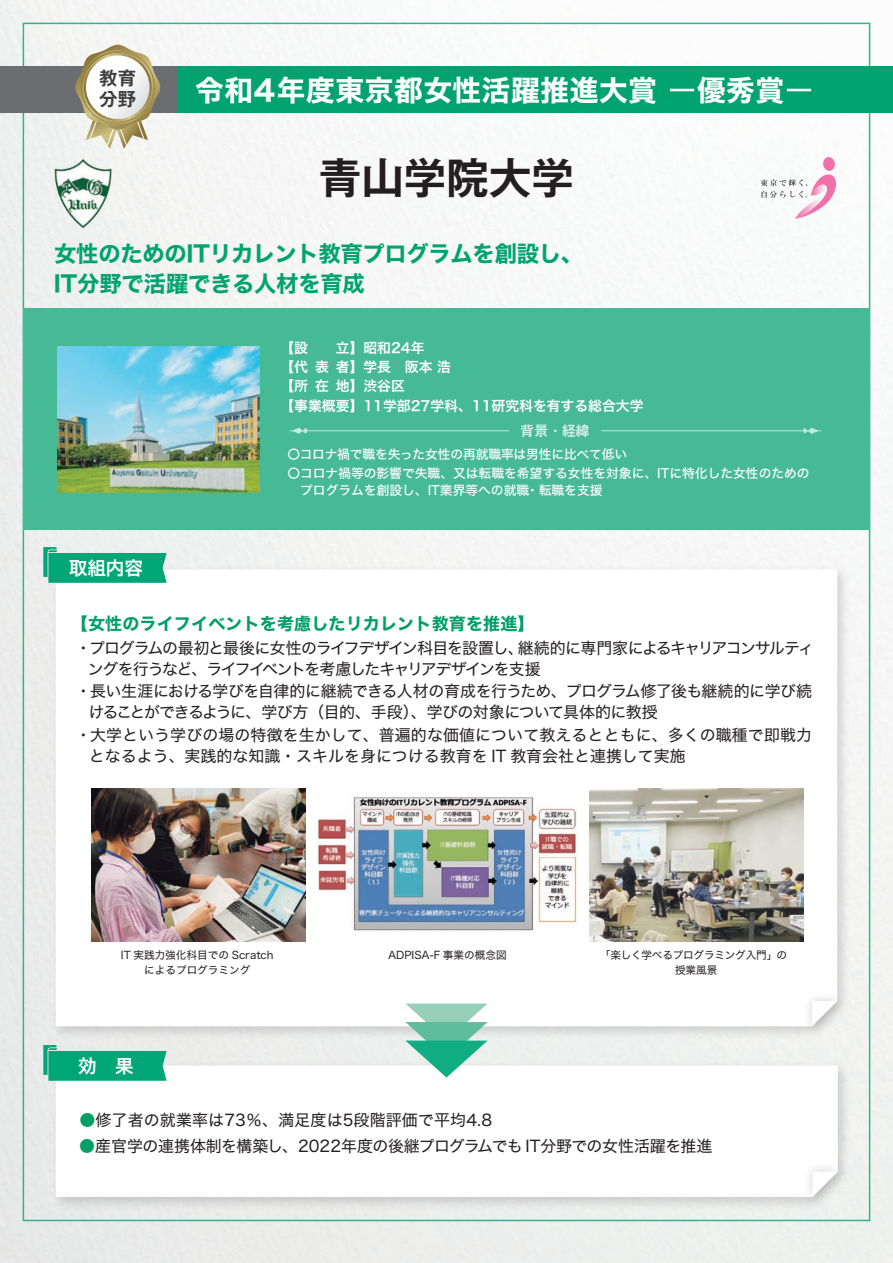
<style>
.page{position:relative;width:893px;height:1263px;background:#fff}
.page>*{position:absolute;margin:0;border:0;box-sizing:border-box;transform-origin:0 0}
.t1{font:700 42.45px "Gothic MB101 Pr 6 N De";color:#231f20}
.t2{font:28.65px "Hira Kaku Std N W7";letter-spacing:.02em;color:#fff}
.t3{font:22.35px/29.7px "Hira Kaku Std N W7";letter-spacing:-.015em;color:#00a36e}
.t4{font:18.6px "Hira Kaku Std N W6";color:#fff}
.t5{font:700 18.45px/21px "Gothic MB101 Pr 6 N De";color:#3e3e3f}
.t6{font:16.95px "Hira Kaku Std N W7";letter-spacing:.01em;color:#009f68}
.t7{font:15.9px/20.7px "Hira Kaku Std N W4";letter-spacing:-.04em;color:#231f20}
.t8{font:15.9px/20.7px "Hira Kaku Std N W4";letter-spacing:.005em;color:#231f20}
.t9{font:15.9px/20.7px "Hira Kaku Std N W4";letter-spacing:-.075em;color:#231f20}
.t10{font:15.9px "Hira Kaku Std N W4";letter-spacing:-.02em;color:#231f20}
.t11{font:15.9px "Hira Kaku Std N W4";letter-spacing:.01em;color:#231f20}
.t12{font:13.8px/19.2px "Hira Kaku Std N W6";color:#fff}
.t13{font:500 13.8px "Gothic MB101 Pr 6 N";color:#fff}
.t14{font:12.75px/19.2px "Hira Kaku Std N W5";color:#fff}
.t15{font:10.65px/14.9px "Hira Kaku Std N W4";color:#231f20;text-align:center}
.t16{font:10.65px/14.9px "Hira Kaku Std N W4";letter-spacing:-.02em;color:#231f20;text-align:center}
.s1{font-family:"Hira Kaku Std N W4"}
.s2{color:#009f68}
</style>
<div class="page">
<img style="left:0;top:0;width:893px;height:1263px">
<img style="left:47px;top:1057px;width:808px;height:157px">
<svg style="left:56px;top:1065px;width:782px;height:132px"></svg>
<img style="left:799px;top:1159px;width:52px;height:51px">
<svg style="left:812px;top:1171px;width:26px;height:26px"></svg>
<div style="left:0;top:67px;width:839px;height:46px;background:#6c6d70"></div>
<div style="left:178px;top:67px;width:715px;height:46px;background:#00a36e"></div>
<div style="left:23px;top:308px;width:847px;height:221px;background:#46b995"></div>
<svg style="left:290px;top:427px;width:17px;height:7px"></svg>
<hr style="left:298px;top:430px;width:211px;height:1px;background:#fff">
<svg style="left:803px;top:427px;width:18px;height:7px"></svg>
<hr style="left:601px;top:430px;width:211px;height:1px;background:#fff">
<img style="left:47px;top:561px;width:807px;height:482px">
<svg style="left:56px;top:569px;width:781px;height:457px"></svg>
<img style="left:799px;top:988px;width:51px;height:51px">
<svg style="left:812px;top:1001px;width:25px;height:25px"></svg>
<svg style="left:43px;top:1045px;width:124px;height:36px"></svg>
<svg style="left:405px;top:1003px;width:83px;height:74px"></svg>
<img style="left:54px;top:158px;width:59px;height:70px">
<img style="left:57px;top:346px;width:202px;height:146px">
<svg style="left:75px;top:45px;width:85px;height:104px"></svg>
<svg style="left:761px;top:157px;width:80px;height:62px"></svg>
<img style="left:91px;top:788px;width:215px;height:153px">
<img style="left:318px;top:792px;width:259px;height:142px">
<img style="left:589px;top:788px;width:215px;height:153px">
<svg style="left:43px;top:547px;width:124px;height:36px"></svg>
<h3 class="t5" style="left:99px;top:66px;width:38px">教育分野</h3>
<h2 class="t2" style="left:195px;top:68px;width:620px">令和４年度東京都女性活躍推進大賞 <span class="s1">ー</span>優秀賞<span class="s1">ー</span></h2>
<h1 class="t1" style="left:319px;top:143px;width:257px">青山学院大学</h1>
<h3 class="t3" style="left:54px;top:240px;width:531px">女性のためのITリカレント教育プログラムを創設し、<br>IT分野で活躍できる人材を育成</h3>
<h3 class="t4" style="left:69px;top:554px;width:76px">取組内容</h3>
<p class="t12" style="left:280px;top:339px;width:365px">【設　　立】昭和24年<br>【代表者】学長　阪本浩<br>【所在地】渋谷区<br>【事業概要】11学部27学科、11研究科を有する総合大学</p>
<p class="t14" style="left:287px;top:445px;width:524px">〇コロナ禍で職を失った女性の再就職率は男性に比べて低い<br>〇コロナ禍等の影響で失職、又は転職を希望する女性を対象に、ITに特化した女性のための</p>
<p class="t14" style="left:300px;top:481px;width:304px">プログラムを創設し、IT業界等への就職・転職を支援</p>
<p class="t13" style="left:521px;top:419px;width:71px">背景・経緯</p>
<h3 class="t6" style="left:71px;top:611px;width:465px">【女性のライフイベントを考慮したリカレント教育を推進】</h3>
<p class="t9" style="left:88px;top:637px;width:727px;text-indent:-13px">・プログラムの最初と最後に女性のライフデザイン科目を設置し、継続的に専門家によるキャリアコンサルティングを行うなど、ライフイベントを考慮したキャリアデザインを支援</p>
<p class="t7" style="left:88px;top:681px;width:725px;text-indent:-13px">・長い生涯における学びを自律的に継続できる人材の育成を行うため、プログラム修了後も継続的に学び続けることができるように、学び方（目的、手段）、学びの対象について具体的に教授</p>
<p class="t8" style="left:89px;top:725px;width:725px;text-indent:-14px">・大学という学びの場の特徴を生かして、普遍的な価値について教えるとともに、多くの職種で即戦力となるよう、実践的な知識・スキルを身につける教育を IT 教育会社と連携して実施</p>
<p class="t15" style="left:121px;top:948px;width:154px">IT 実践力強化科目での Scratchによるプログラミング</p>
<p class="t15" style="left:388px;top:948px;width:120px">ADPISA-F 事業の概念図</p>
<p class="t16" style="left:600px;top:948px;width:189px">「楽しく学べるプログラミング入門」の授業風景</p>
<h3 class="t4" style="left:78px;top:1052px;width:57px">効　果</h3>
<p class="t11" style="left:79px;top:1108px;width:414px"><span class="s2">●</span>修了者の就業率は73％、満足度は5段階評価で平均4.8</p>
<p class="t10" style="left:79px;top:1134px;width:651px"><span class="s2">●</span>産官学の連携体制を構築し、2022年度の後継プログラムでも IT分野での女性活躍を推進　</p>
</div>
